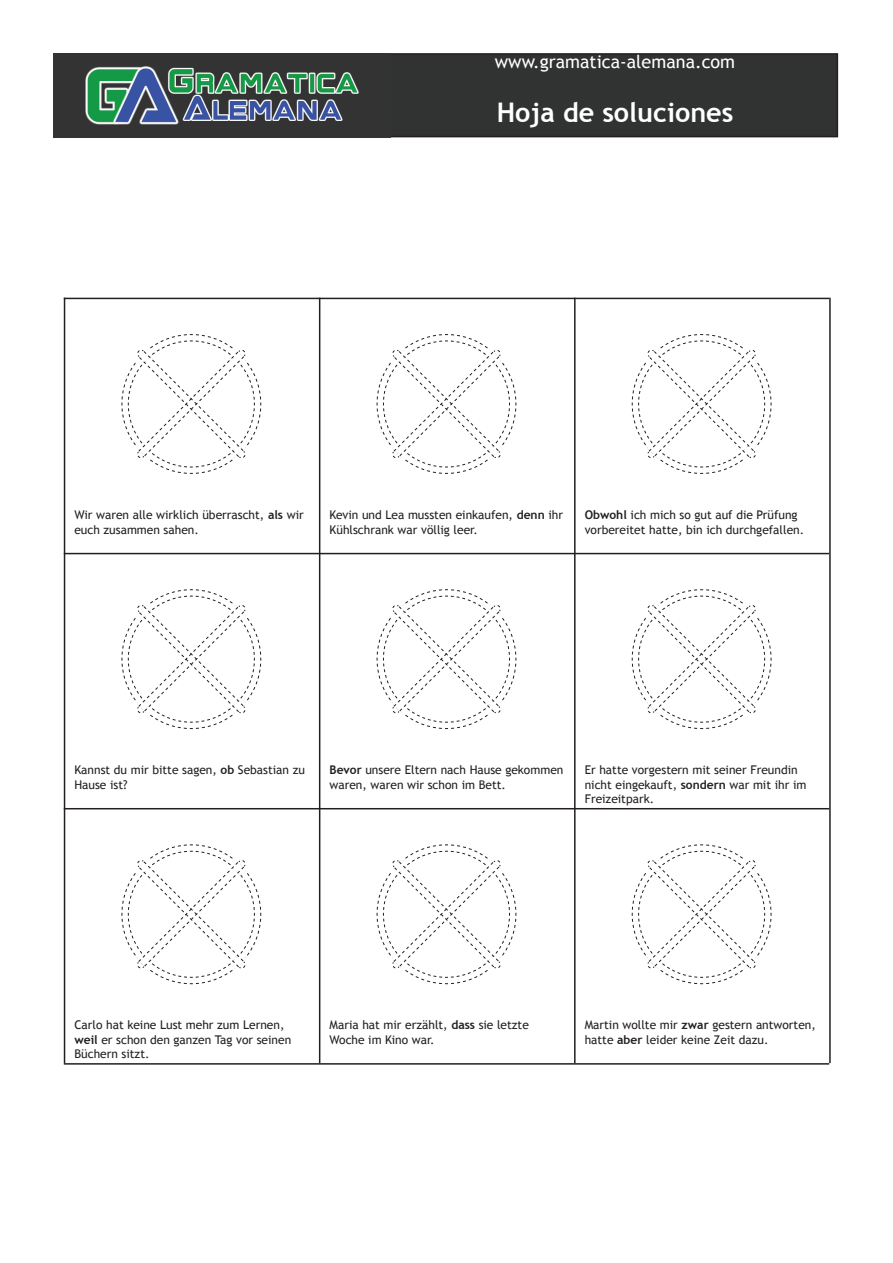
<style>
.page{position:relative;width:893px;height:1263px;background:#fff}
.page>*{position:absolute;margin:0;border:0;box-sizing:border-box;transform-origin:0 0}
.t1{font:700 27px "Trebuchet MS";color:#fff}
.t2{font:18px "Trebuchet MS";color:#fff}
.t3{font:12px/14.4px "Trebuchet MS";color:#231f20}
.s1{font-weight:700}
</style>
<div class="page">
<div style="left:54px;top:54px;width:783px;height:83px;background:#313232"></div>
<div style="left:53px;top:53px;width:785px;height:84px;border:2px solid #231f20"></div>
<img style="left:53px;top:53px;width:337px;height:84px">
<hr style="left:574px;top:298px;width:2px;height:765px;background:#231f20">
<hr style="left:319px;top:298px;width:1px;height:765px;background:#231f20">
<hr style="left:64px;top:553px;width:765px;height:1px;background:#231f20">
<hr style="left:64px;top:808px;width:765px;height:1px;background:#231f20">
<hr style="left:64px;top:1063px;width:765px;height:1px;background:#231f20">
<hr style="left:64px;top:298px;width:765px;height:1px;background:#231f20">
<hr style="left:829px;top:298px;width:2px;height:765px;background:#231f20">
<hr style="left:64px;top:298px;width:1px;height:765px;background:#231f20">
<svg style="left:121px;top:334px;width:140px;height:140px"></svg>
<svg style="left:376px;top:334px;width:141px;height:140px"></svg>
<svg style="left:631px;top:334px;width:141px;height:140px"></svg>
<svg style="left:121px;top:589px;width:140px;height:140px"></svg>
<svg style="left:376px;top:589px;width:141px;height:140px"></svg>
<svg style="left:631px;top:589px;width:141px;height:140px"></svg>
<svg style="left:121px;top:844px;width:140px;height:140px"></svg>
<svg style="left:376px;top:844px;width:141px;height:140px"></svg>
<svg style="left:631px;top:844px;width:141px;height:140px"></svg>
<h2 class="t2" style="left:495px;top:51px;width:242px">www.gramatica-alemana.com</h2>
<h1 class="t1" style="left:497px;top:96px;width:238px">Hoja de soluciones</h1>
<p class="t3" style="left:74px;top:508px;width:231px">Wir waren alle wirklich überrascht, <span class="s1">als</span> wir euch zusammen sahen.</p>
<p class="t3" style="left:330px;top:508px;width:235px">Kevin und Lea mussten einkaufen, <span class="s1">denn</span> ihr<br>Kühlschrank war völlig leer.</p>
<p class="t3" style="left:585px;top:508px;width:221px"><span class="s1">Obwohl</span> ich mich so gut auf die Prüfung vorbereitet hatte, bin ich durchgefallen.</p>
<p class="t3" style="left:74px;top:763px;width:232px">Kannst du mir bitte sagen, <span class="s1">ob</span> Sebastian zu<br>Hause ist?</p>
<p class="t3" style="left:330px;top:763px;width:235px"><span class="s1">Bevor</span> unsere Eltern nach Hause gekommen waren, waren wir schon im Bett.</p>
<p class="t3" style="left:585px;top:763px;width:223px">Er hatte vorgestern mit seiner Freundin nicht eingekauft, <span class="s1">sondern</span> war mit ihr im<br>Freizeitpark.</p>
<p class="t3" style="left:74px;top:1018px;width:218px">Carlo hat keine Lust mehr zum Lernen, <span class="s1">weil</span> er schon den ganzen Tag vor seinen<br>Büchern sitzt.</p>
<p class="t3" style="left:330px;top:1018px;width:201px">Maria hat mir erzählt, <span class="s1">dass</span> sie letzte<br>Woche im Kino war.</p>
<p class="t3" style="left:585px;top:1018px;width:233px">Martin wollte mir <span class="s1">zwar</span> gestern antworten, hatte <span class="s1">aber</span> leider keine Zeit dazu.</p>
</div>
